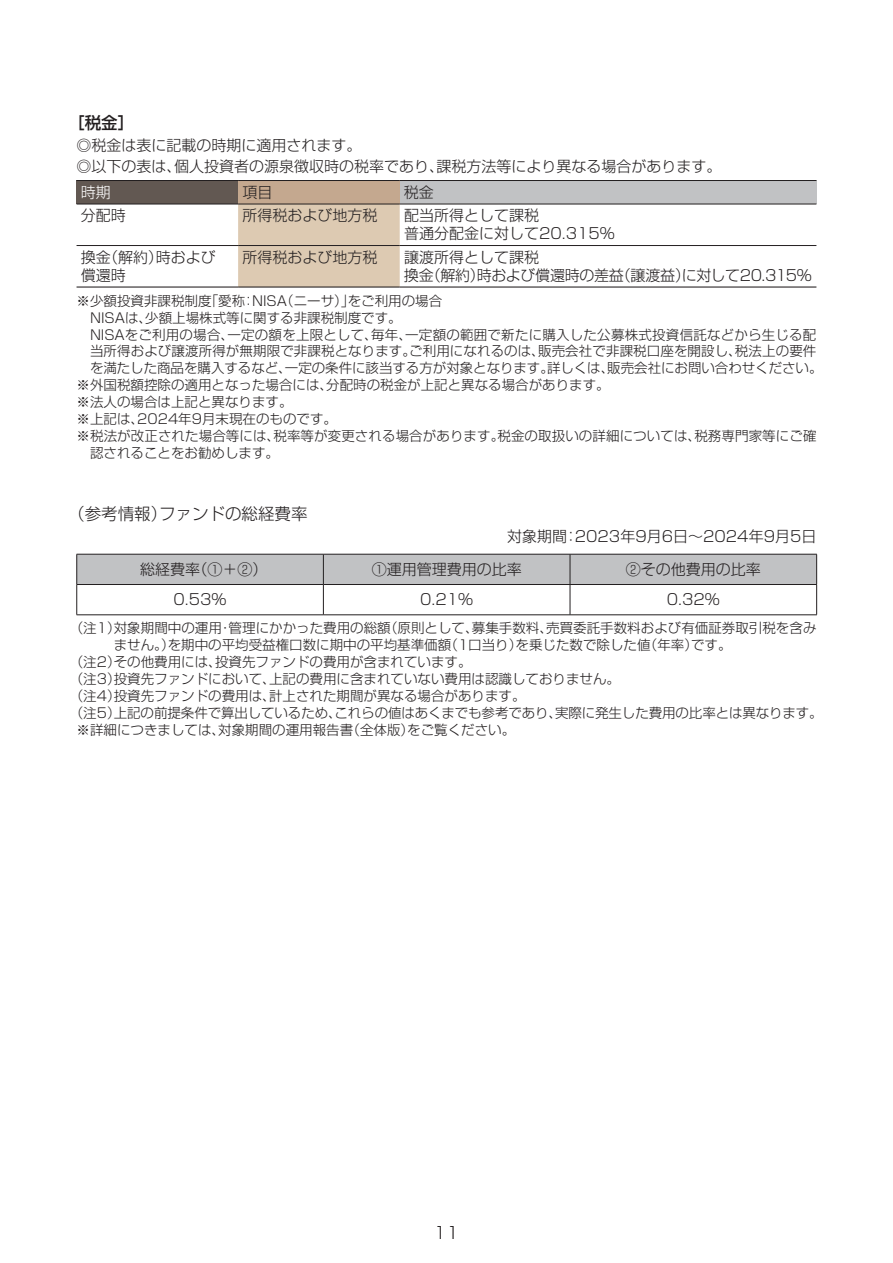
<style>
.page{position:relative;width:893px;height:1263px;background:#fff}
.page>*{position:absolute;margin:0;border:0;box-sizing:border-box;transform-origin:0 0}
.t1{font:300 16.5px "Shin Go Pro";color:#231f20}
.t2{font:500 16.5px "Shin Go Pro";color:#231f20}
.t3{font:300 15px/18px "Shin Go Pro";color:#231f20}
.t4{font:300 15px "Shin Go Pro";color:#fff}
.t5{font:300 13.5px "Shin Go Pro";color:#231f20}
</style>
<div class="page">
<div style="left:77px;top:180px;width:161px;height:24px;background:#625852"></div>
<div style="left:238px;top:180px;width:162px;height:24px;background:#c4a88f"></div>
<div style="left:400px;top:180px;width:416px;height:24px;background:#c1c2c4"></div>
<div style="left:238px;top:205px;width:162px;height:81px;background:#ddcab2"></div>
<hr style="left:77px;top:180px;width:161px;height:1px;background:#231f20">
<hr style="left:238px;top:180px;width:162px;height:1px;background:#231f20">
<hr style="left:400px;top:180px;width:416px;height:1px;background:#231f20">
<hr style="left:77px;top:204px;width:161px;height:1px;background:#231f20">
<hr style="left:238px;top:204px;width:162px;height:1px;background:#231f20">
<hr style="left:400px;top:204px;width:416px;height:1px;background:#231f20">
<hr style="left:77px;top:245px;width:161px;height:1px;background:#231f20">
<hr style="left:238px;top:245px;width:162px;height:1px;background:#231f20">
<hr style="left:400px;top:245px;width:416px;height:1px;background:#231f20">
<hr style="left:77px;top:286px;width:161px;height:2px;background:#231f20">
<hr style="left:238px;top:286px;width:162px;height:2px;background:#231f20">
<hr style="left:400px;top:286px;width:416px;height:2px;background:#231f20">
<div style="left:77px;top:555px;width:739px;height:29px;background:#c1c2c4"></div>
<hr style="left:77px;top:554px;width:246px;height:1px;background:#231f20">
<hr style="left:76px;top:554px;width:1px;height:30px;background:#231f20">
<hr style="left:323px;top:554px;width:247px;height:1px;background:#231f20">
<hr style="left:323px;top:554px;width:1px;height:30px;background:#231f20">
<hr style="left:570px;top:554px;width:247px;height:1px;background:#231f20">
<hr style="left:570px;top:554px;width:1px;height:30px;background:#231f20">
<hr style="left:816px;top:554px;width:1px;height:30px;background:#231f20">
<hr style="left:77px;top:584px;width:246px;height:1px;background:#231f20">
<hr style="left:76px;top:585px;width:1px;height:30px;background:#231f20">
<hr style="left:323px;top:584px;width:247px;height:1px;background:#231f20">
<hr style="left:323px;top:585px;width:1px;height:30px;background:#231f20">
<hr style="left:570px;top:584px;width:247px;height:1px;background:#231f20">
<hr style="left:570px;top:585px;width:1px;height:30px;background:#231f20">
<hr style="left:816px;top:585px;width:1px;height:30px;background:#231f20">
<hr style="left:77px;top:614px;width:246px;height:1px;background:#231f20">
<hr style="left:323px;top:614px;width:247px;height:1px;background:#231f20">
<hr style="left:570px;top:614px;width:247px;height:1px;background:#231f20">
<p class="t2" style="left:68px;top:110px;width:67px">［税金］</p>
<p class="t3" style="left:77px;top:133px;width:646px;line-height:21px">◎税金は表に記載の時期に適用されます。<br>◎以下の表は、個人投資者の源泉徴収時の税率であり、課税方法等により異なる場合があります。</p>
<p class="t4" style="left:81px;top:180px;width:31px">時期</p>
<p class="t3" style="left:242px;top:181px;width:31px">項目</p>
<p class="t3" style="left:404px;top:181px;width:31px">税金</p>
<p class="t3" style="left:81px;top:205px;width:46px">分配時</p>
<p class="t3" style="left:242px;top:205px;width:137px">所得税および地方税</p>
<p class="t3" style="left:404px;top:205px;width:212px">配当所得として課税<br>普通分配金に対して20.315%</p>
<p class="t3" style="left:81px;top:246px;width:136px">換金（解約）時および償還時</p>
<p class="t3" style="left:242px;top:246px;width:137px">所得税および地方税</p>
<p class="t3" style="left:404px;top:246px;width:409px">譲渡所得として課税<br>換金（解約）時および償還時の差益（譲渡益）に対して20.315%</p>
<p class="t5" style="left:77px;top:290px;width:367px">※少額投資非課税制度「愛称：NISA（ニーサ）」をご利用の場合</p>
<p class="t5" style="left:90px;top:306px;width:313px">NISAは、少額上場株式等に関する非課税制度です。</p>
<p class="t5" style="left:90px;top:323px;width:728px">NISAをご利用の場合、一定の額を上限として、毎年、一定額の範囲で新たに購入した公募株式投資信託などから生じる配</p>
<p class="t5" style="left:90px;top:340px;width:728px">当所得および譲渡所得が無期限で非課税となります。ご利用になれるのは、販売会社で非課税口座を開設し、税法上の要件</p>
<p class="t5" style="left:90px;top:357px;width:734px">を満たした商品を購入するなど、一定の条件に該当する方が対象となります。詳しくは、販売会社にお問い合わせください。</p>
<p class="t5" style="left:77px;top:374px;width:535px">※外国税額控除の適用となった場合には、分配時の税金が上記と異なる場合があります。</p>
<p class="t5" style="left:77px;top:391px;width:217px">※法人の場合は上記と異なります。</p>
<p class="t5" style="left:77px;top:408px;width:262px">※上記は、2024年9月末現在のものです。</p>
<p class="t5" style="left:77px;top:425px;width:741px">※税法が改正された場合等には、税率等が変更される場合があります。税金の取扱いの詳細については、税務専門家等にご確</p>
<p class="t5" style="left:90px;top:441px;width:190px">認されることをお勧めします。</p>
<p class="t1" style="left:68px;top:500px;width:241px">（参考情報）ファンドの総経費率</p>
<p class="t3" style="left:507px;top:525px;width:311px">対象期間：2023年9月6日～2024年9月5日</p>
<p class="t3" style="left:140px;top:558px;width:129px">総経費率（①＋②）</p>
<p class="t3" style="left:372px;top:558px;width:151px">①運用管理費用の比率</p>
<p class="t3" style="left:626px;top:558px;width:136px">②その他費用の比率</p>
<p class="t3" style="left:174px;top:589px;width:55px">0.53％</p>
<p class="t3" style="left:420px;top:589px;width:55px">0.21％</p>
<p class="t3" style="left:667px;top:589px;width:55px">0.32％</p>
<p class="t5" style="left:70px;top:617px;width:748px">（注1）対象期間中の運用・管理にかかった費用の総額（原則として、募集手数料、売買委託手数料および有価証券取引税を含み</p>
<p class="t5" style="left:114px;top:634px;width:619px">ません。）を期中の平均受益権口数に期中の平均基準価額（1口当り）を乗じた数で除した値（年率）です。</p>
<p class="t5" style="left:70px;top:651px;width:403px">（注2）その他費用には、投資先ファンドの費用が含まれています。</p>
<p class="t5" style="left:70px;top:668px;width:552px">（注3）投資先ファンドにおいて、上記の費用に含まれていない費用は認識しておりません。</p>
<p class="t5" style="left:70px;top:684px;width:457px">（注4）投資先ファンドの費用は、計上された期間が異なる場合があります。</p>
<p class="t5" style="left:70px;top:701px;width:754px">（注5）上記の前提条件で算出しているため、これらの値はあくまでも参考であり、実際に発生した費用の比率とは異なります。</p>
<p class="t5" style="left:77px;top:718px;width:440px">※詳細につきましては、対象期間の運用報告書（全体版）をご覧ください。</p>
<p class="t1" style="left:434px;top:1219px;width:27px">11</p>
</div>
